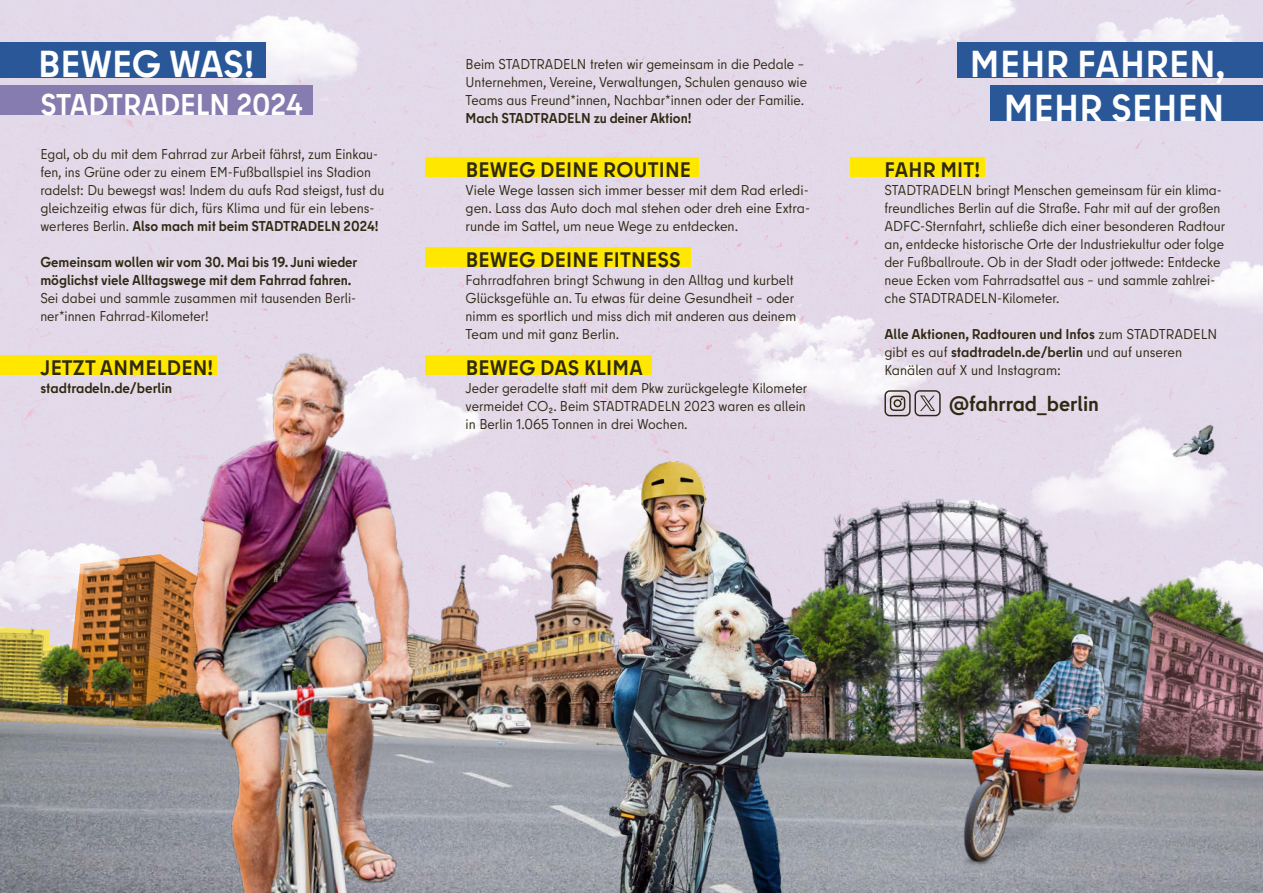
<style>
.page{position:relative;width:1263px;height:893px;background:#fff}
.page>*{position:absolute;margin:0;border:0;box-sizing:border-box;transform-origin:0 0}
.t1{font:700 37.5px/43.8px "Berlin Type";letter-spacing:.01em;color:#fff;text-align:right}
.h2_Sub{font:700 30px "Berlin Type";color:#fff}
.t2{font:700 21px "Berlin Type";letter-spacing:.01em;color:#2f2912}
.t3{font:14.25px/18px "Berlin Type";color:#2f2912}
.t4{font:700 14.25px/18px "Berlin Type";color:#2f2912}
.s1{font-weight:700}
.s2{font-weight:400}
</style>
<div class="page">
<div style="left:0;top:0;width:1263px;height:562px;background:#e2d9e9"></div>
<img style="left:449px;top:344px;width:43px;height:96px">
<div style="left:449px;top:440px;width:83px;height:33px;background:#e2d9e9"></div>
<img style="left:732px;top:298px;width:204px;height:122px">
<img style="left:741px;top:0;width:289px;height:64px">
<img style="left:1074px;top:0;width:174px;height:85px">
<img style="left:1021px;top:406px;width:217px;height:131px">
<img style="left:1154px;top:231px;width:109px;height:93px">
<img style="left:1174px;top:555px;width:89px;height:7px">
<img style="left:194px;top:9px;width:179px;height:91px">
<img style="left:1170px;top:420px;width:52px;height:45px">
<div style="left:66px;top:411px;width:67px;height:48px;background:#e2d9e9"></div>
<img style="left:449px;top:473px;width:83px;height:248px">
<img style="left:1063px;top:562px;width:200px;height:159px">
<img style="left:850px;top:488px;width:213px;height:131px">
<img style="left:850px;top:573px;width:68px;height:148px">
<img style="left:0;top:459px;width:133px;height:262px">
<img style="left:0;top:721px;width:1263px;height:172px">
<img style="left:949px;top:579px;width:165px;height:40px">
<img style="left:133px;top:321px;width:316px;height:572px">
<img style="left:532px;top:428px;width:318px;height:465px">
<img style="left:904px;top:619px;width:251px;height:274px">
<div style="left:0;top:85px;width:313px;height:30px;background:#877cb0"></div>
<div style="left:425px;top:158px;width:274px;height:19px;background:#ffe700"></div>
<div style="left:425px;top:248px;width:266px;height:19px;background:#ffe700"></div>
<div style="left:425px;top:356px;width:226px;height:19px;background:#ffe700"></div>
<div style="left:0;top:356px;width:217px;height:19px;background:#ffe700"></div>
<div style="left:0;top:42px;width:266px;height:35px;background:#2a5797"></div>
<div style="left:957px;top:42px;width:306px;height:35px;background:#2a5797"></div>
<div style="left:850px;top:158px;width:135px;height:19px;background:#ffe700"></div>
<div style="left:991px;top:85px;width:272px;height:36px;background:#2a5797"></div>
<div style="left:914px;top:390px;width:27px;height:26px;border:1px solid #2f2912;border-radius:5px"></div>
<svg style="left:890px;top:396px;width:15px;height:15px"></svg>
<div style="left:884px;top:390px;width:27px;height:26px;border:1px solid #2f2912;border-radius:5px"></div>
<svg style="left:920px;top:396px;width:15px;height:15px"></svg>
<h2 class="t1" style="left:38px;top:43px;width:218px">BEWEG WAS!</h2>
<h2 class="h2_Sub" style="left:40px;top:85px;width:264px">STADTRADELN 2024</h2>
<p class="t3" style="left:40px;top:145px;width:345px">Egal, ob du mit dem Fahrrad zur Arbeit fährst, zum Einkau&shy;fen, ins Grüne oder zu einem EM-Fußballspiel ins Stadion radelst: Du bewegst was! Indem du aufs Rad steigst, tust du gleichzeitig etwas für dich, fürs Klima und für ein lebens&shy;werteres Berlin. <span class="s1">Also mach mit beim STADTRADELN 2024!</span></p>
<p class="t4" style="left:40px;top:253px;width:318px">Gemeinsam wollen wir vom 30. Mai bis 19. Juni wieder möglichst viele Alltagswege mit dem Fahrrad fahren.<br><span class="s2">Sei dabei und sammle zusammen mit tausenden Berli&shy;ner*innen Fahrrad-Kilometer!</span></p>
<h3 class="t2" style="left:40px;top:354px;width:174px">JETZT ANMELDEN!</h3>
<p class="t4" style="left:40px;top:379px;width:133px">stadtradeln.de/berlin</p>
<p class="t3" style="left:466px;top:55px;width:343px">Beim STADTRADELN treten wir gemeinsam in die Pedale – Unternehmen, Vereine, Verwaltungen, Schulen genauso wie Teams aus Freund*innen, Nachbar*innen oder der Familie.<br><span class="s1">Mach STADTRADELN zu deiner Aktion!</span></p>
<h3 class="t2" style="left:466px;top:156px;width:227px">BEWEG DEINE ROUTINE</h3>
<p class="t3" style="left:466px;top:181px;width:346px;text-align:justify">Viele Wege lassen sich immer besser mit dem Rad erledi&shy;gen. Lass das Auto doch mal stehen oder dreh eine Extra&shy;runde im Sattel, um neue Wege zu entdecken.</p>
<h3 class="t2" style="left:466px;top:246px;width:217px">BEWEG DEINE FITNESS</h3>
<p class="t3" style="left:466px;top:271px;width:332px">Fahrradfahren bringt Schwung in den Alltag und kurbelt Glücksgefühle an. Tu etwas für deine Gesundheit – oder nimm es sportlich und miss dich mit anderen aus deinem Team und mit ganz Berlin.</p>
<h3 class="t2" style="left:466px;top:354px;width:179px">BEWEG DAS KLIMA</h3>
<p class="t3" style="left:466px;top:379px;width:343px;text-align:justify">Jeder geradelte statt mit dem Pkw zurückgelegte Kilometer vermeidet CO₂. Beim STADTRADELN 2023 waren es allein in Berlin 1.065 Tonnen in drei Wochen.</p>
<h2 class="t1" style="left:970px;top:43px;width:257px">MEHR FAHREN,<br>MEHR SEHEN</h2>
<h3 class="t2" style="left:885px;top:156px;width:97px">FAHR MIT!</h3>
<p class="t3" style="left:884px;top:181px;width:342px">STADTRADELN bringt Menschen gemeinsam für ein klima&shy;freundliches Berlin auf die Straße. Fahr mit auf der großen ADFC-Sternfahrt, schließe dich einer besonderen Radtour an, entdecke historische Orte der Industriekultur oder folge der Fußballroute. Ob in der Stadt oder jottwede: Entdecke neue Ecken vom Fahrradsattel aus – und sammle zahlrei&shy;che STADTRADELN-Kilometer.</p>
<p class="t3" style="left:884px;top:325px;width:334px"><span class="s1">Alle Aktionen, Radtouren und Infos</span> zum STADTRADELN gibt es auf <span class="s1">stadtradeln.de/berlin</span> und auf unseren<br>Kanälen auf X und Instagram:</p>
<p class="t2" style="left:949px;top:390px;width:152px">@fahrrad_berlin</p>
</div>
